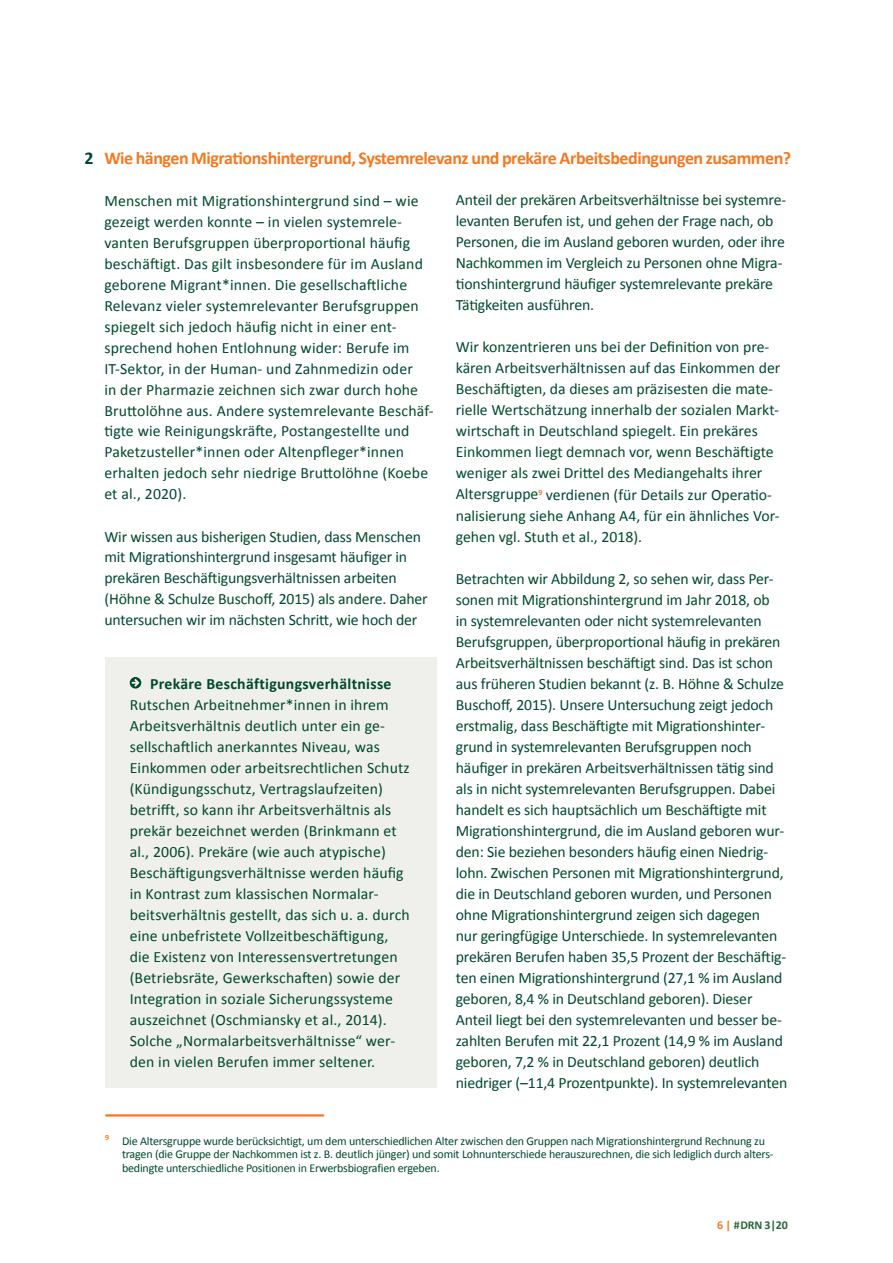
<style>
.page{position:relative;width:893px;height:1263px;background:#fff}
.page>*{position:absolute;margin:0;border:0;box-sizing:border-box;transform-origin:0 0}
.t1{font:700 18px "Calibri";letter-spacing:-.025em;color:#f47920}
.t2{font:15.75px/21px "Calibri";letter-spacing:-.01em;color:#00492b}
.t3{font:15.75px/21px "Calibri";letter-spacing:.01em;color:#00492b}
.t4{font:700 15.75px "Calibri";letter-spacing:.02em;color:#00492b}
.t5{font:12px/13.5px "Calibri";letter-spacing:-.015em;color:#00492b}
.t6{font:700 12px "Calibri";color:#2b683d}
.s1{color:#00492b}
.s2{color:#f47920}
</style>
<div class="page">
<hr style="left:106px;top:1114px;width:217px;height:2px;background:#f47920">
<div style="left:105px;top:657px;width:332px;height:430px;background:#efefec"></div>
<svg style="left:130px;top:677px;width:11px;height:11px"></svg>
<p class="t1" style="left:85px;top:146px;width:708px"><span class="s1">2</span> Wie hängen Migrationshintergrund, Systemrelevanz und prekäre Arbeitsbedingungen zusammen?</p>
<p class="t3" style="left:104px;top:189px;width:331px">Menschen mit Migrationshintergrund sind – wie gezeigt werden konnte – in vielen systemrele&shy;vanten Berufsgruppen überproportional häufig beschäftigt. Das gilt insbesondere für im Ausland geborene Migrant*innen. Die gesellschaftliche Relevanz vieler systemrelevanter Berufsgruppen spiegelt sich jedoch häufig nicht in einer ent&shy;sprechend hohen Entlohnung wider: Berufe im IT-Sektor, in der Human- und Zahnmedizin oder<br>in der Pharmazie zeichnen sich zwar durch hohe Bruttolöhne aus. Andere systemrelevante Beschäf&shy;tigte wie Reinigungskräfte, Postangestellte und Paketzusteller*innen oder Altenpfleger*innen erhalten jedoch sehr niedrige Bruttolöhne (Koebe et al., 2020).</p>
<p class="t2" style="left:104px;top:525px;width:325px">Wir wissen aus bisherigen Studien, dass Menschen mit Migrationshintergrund insgesamt häufiger in prekären Beschäftigungsverhältnissen arbeiten (Höhne &amp; Schulze Buschoff, 2015) als andere. Daher untersuchen wir im nächsten Schritt, wie hoch der</p>
<p class="t4" style="left:150px;top:674px;width:243px">Prekäre Beschäftigungsverhältnisse</p>
<p class="t3" style="left:130px;top:693px;width:282px">Rutschen Arbeitnehmer*innen in ihrem Arbeitsverhältnis deutlich unter ein ge&shy;sellschaftlich anerkanntes Niveau, was Einkommen oder arbeitsrechtlichen Schutz (Kündigungsschutz, Vertragslaufzeiten) betrifft, so kann ihr Arbeitsverhältnis als prekär bezeichnet werden (Brinkmann et al., 2006). Prekäre (wie auch atypische)<br>Beschäftigungsverhältnisse werden häufig in Kontrast zum klassischen Normalar&shy;beitsverhältnis gestellt, das sich u. a. durch eine unbefristete Vollzeitbeschäftigung, die Existenz von Interessensvertretungen (Betriebsräte, Gewerkschaften) sowie der Integration in soziale Sicherungssysteme auszeichnet (Oschmiansky et al., 2014).<br>Solche „Normalarbeitsverhältnisse“ wer&shy;den in vielen Berufen immer seltener.</p>
<p class="t2" style="left:456px;top:189px;width:332px">Anteil der prekären Arbeitsverhältnisse bei systemre&shy;levanten Berufen ist, und gehen der Frage nach, ob Personen, die im Ausland geboren wurden, oder ihre Nachkommen im Vergleich zu Personen ohne Migra&shy;tionshintergrund häufiger systemrelevante prekäre Tätigkeiten ausführen.</p>
<p class="t2" style="left:456px;top:336px;width:326px">Wir konzentrieren uns bei der Definition von pre&shy;kären Arbeitsverhältnissen auf das Einkommen der Beschäftigten, da dieses am präzisesten die mate&shy;rielle Wertschätzung innerhalb der sozialen Markt&shy;wirtschaft in Deutschland spiegelt. Ein prekäres Einkommen liegt demnach vor, wenn Beschäftigte weniger als zwei Drittel des Mediangehalts ihrer Altersgruppe<sup>9</sup> verdienen (für Details zur Operatio&shy;nalisierung siehe Anhang A4, für ein ähnliches Vor&shy;gehen vgl. Stuth et al., 2018).</p>
<p class="t2" style="left:456px;top:567px;width:333px">Betrachten wir Abbildung 2, so sehen wir, dass Per&shy;sonen mit Migrationshintergrund im Jahr 2018, ob<br>in systemrelevanten oder nicht systemrelevanten Berufsgruppen, überproportional häufig in prekären Arbeitsverhältnissen beschäftigt sind. Das ist schon aus früheren Studien bekannt (z. B. Höhne &amp; Schulze Buschoff, 2015). Unsere Untersuchung zeigt jedoch erstmalig, dass Beschäftigte mit Migrationshinter&shy;grund in systemrelevanten Berufsgruppen noch häufiger in prekären Arbeitsverhältnissen tätig sind als in nicht systemrelevanten Berufsgruppen. Dabei handelt es sich hauptsächlich um Beschäftigte mit Migrationshintergrund, die im Ausland geboren wur&shy;den: Sie beziehen besonders häufig einen Niedrig&shy;lohn. Zwischen Personen mit Migrationshintergrund, die in Deutschland geboren wurden, und Personen ohne Migrationshintergrund zeigen sich dagegen<br>nur geringfügige Unterschiede. In systemrelevanten prekären Berufen haben 35,5 Prozent der Beschäftig&shy;ten einen Migrationshintergrund (27,1 % im Ausland geboren, 8,4 % in Deutschland geboren). Dieser Anteil liegt bei den systemrelevanten und besser be&shy;zahlten Berufen mit 22,1 Prozent (14,9 % im Ausland geboren, 7,2 % in Deutschland geboren) deutlich niedriger (–11,4 Prozentpunkte). In systemrelevanten</p>
<p class="t5" style="left:122px;top:1133px;width:653px;text-indent:-17px"><sup>9</sup> Die Altersgruppe wurde berücksichtigt, um dem unterschiedlichen Alter zwischen den Gruppen nach Migrationshintergrund Rechnung zu tragen (die Gruppe der Nachkommen ist z. B. deutlich jünger) und somit Lohnunterschiede herauszurechnen, die sich lediglich durch alters&shy;bedingte unterschiedliche Positionen in Erwerbsbiografien ergeben.</p>
<p class="t6" style="left:717px;top:1217px;width:72px"><span class="s2">6 |</span> #DRN 3|20</p>
</div>
